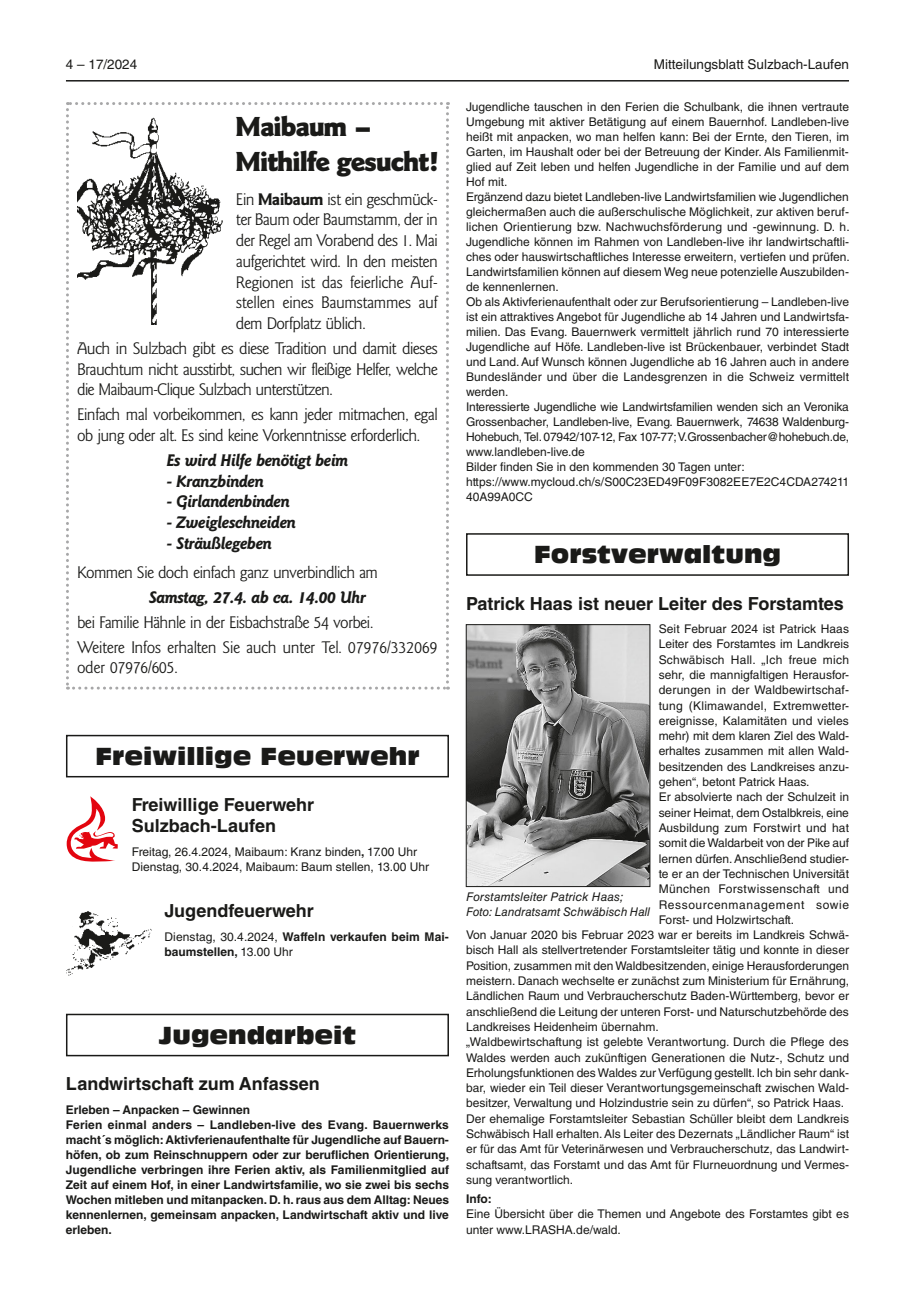
<style>
.page{position:relative;width:915px;height:1297px;background:#fff}
.page>*{position:absolute;margin:0;border:0;box-sizing:border-box;transform-origin:0 0}
.t1{font:27px/34.8px "Goi Ack";letter-spacing:-.005em;color:#1a1a18}
.t2{font:24px "Antique Olive Compact";color:#1a1a18}
.t3{font:700 18px/21px "Helvetica LT Std";color:#1a1a18}
.t4{font:16.5px/20.7px "Goi Boo Reg";color:#1a1a18;text-align:justify}
.t5{font:16.5px "Goi Bol Ita";color:#1a1a18}
.t6{font:13.5px "Helvetica LT Std";color:#1a1a18}
.t7{font:12px/15px "Helvetica LT Std";color:#1a1a18}
.t8{font:700 12px/15px "Helvetica LT Std";color:#1a1a18}
.t9{font:12px "Helvetica LT Std";letter-spacing:.02em;color:#1a1a18}
.t10{font:italic 12px/15px "Helvetica LT Std";letter-spacing:.01em;color:#1a1a18}
.t11{font:12px "Helvetica LT Std";letter-spacing:.03em;color:#1a1a18}
.t12{font:12px "Helvetica LT Std";letter-spacing:.055em;color:#1a1a18}
.s1{font-family:"Goi Bol"}
.s2{font-weight:700}
.s3{font-weight:400}
</style>
<div class="page">
<hr style="left:66px;top:80px;width:782px;height:2px;background:#1a1a18">
<svg style="left:66px;top:102px;width:383px;height:588px"></svg>
<div style="left:66px;top:735px;width:383px;height:42px;border:2px solid #1a1a18"></div>
<svg style="left:66px;top:796px;width:52px;height:66px"></svg>
<img style="left:66px;top:911px;width:86px;height:64px">
<div style="left:66px;top:1014px;width:383px;height:42px;border:2px solid #1a1a18"></div>
<div style="left:466px;top:533px;width:382px;height:43px;border:2px solid #1a1a18"></div>
<img style="left:468px;top:626px;width:180px;height:259px">
<div style="left:466px;top:624px;width:184px;height:263px;border:1px solid #1a1a18"></div>
<p class="t6" style="left:66px;top:57px;width:73px">4 – 17/2024</p>
<p class="t6" style="left:653px;top:57px;width:197px">Mitteilungsblatt Sulzbach-Laufen</p>
<h1 class="t1" style="left:236px;top:109px;width:203px">Maibaum –<br>Mithilfe gesucht!</h1>
<h3 class="t4" style="left:236px;top:188px;width:203px">Ein <span class="s1">Maibaum</span> ist ein geschmück&shy;ter Baum oder Baumstamm, der in der Regel am Vorabend des 1. Mai aufgerichtet wird. In den meisten Regionen ist das feierliche Auf&shy;stellen eines Baumstammes auf dem Dorfplatz üblich.</h3>
<h3 class="t4" style="left:77px;top:338px;width:361px">Auch in Sulzbach gibt es diese Tradition und damit dieses Brauchtum nicht ausstirbt, suchen wir fleißige Helfer, welche die Maibaum-Clique Sulzbach unterstützen.</h3>
<h3 class="t4" style="left:77px;top:404px;width:361px">Einfach mal vorbeikommen, es kann jeder mitmachen, egal ob jung oder alt. Es sind keine Vorkenntnisse erforderlich.</h3>
<h3 class="t5" style="left:167px;top:450px;width:182px">Es wird Hilfe benötigt beim</h3>
<h3 class="t5" style="left:167px;top:471px;width:98px">- Kranzbinden</h3>
<h3 class="t5" style="left:167px;top:492px;width:124px">- Girlandenbinden</h3>
<h3 class="t5" style="left:167px;top:512px;width:130px">- Zweigleschneiden</h3>
<h3 class="t5" style="left:167px;top:533px;width:106px">- Sträußlegeben</h3>
<h3 class="t4" style="left:77px;top:562px;width:302px">Kommen Sie doch einfach ganz unverbindlich am</h3>
<h3 class="t5" style="left:149px;top:587px;width:218px">Samstag, 27.4. ab ca. 14.00 Uhr</h3>
<h3 class="t4" style="left:77px;top:610px;width:361px;line-height:24.6px">bei Familie Hähnle in der Eisbachstraße 54 vorbei.<br>Weitere Infos erhalten Sie auch unter Tel. 07976/332069</h3>
<h3 class="t4" style="left:77px;top:657px;width:101px">oder 07976/605.</h3>
<h2 class="t2" style="left:95px;top:742px;width:326px">Freiwillige Feuerwehr</h2>
<h3 class="t3" style="left:132px;top:794px;width:184px">Freiwillige Feuerwehr<br>Sulzbach-Laufen</h3>
<p class="t7" style="left:132px;top:844px;width:299px">Freitag, 26.4.2024, Maibaum: Kranz binden<span class="s2">,</span> 17.00 Uhr<br>Dienstag, 30.4.2024, Maibaum: Baum stellen, 13.00 Uhr</p>
<h3 class="t3" style="left:164px;top:900px;width:151px">Jugendfeuerwehr</h3>
<p class="t8" style="left:164px;top:929px;width:286px"><span class="s3">Dienstag, 30.4.2024,</span> Waffeln verkaufen beim Mai&shy;baumstellen, <span class="s3">13.00 Uhr</span></p>
<h2 class="t2" style="left:159px;top:1020px;width:199px">Jugendarbeit</h2>
<h3 class="t3" style="left:66px;top:1073px;width:255px">Landwirtschaft zum Anfassen</h3>
<p class="t8" style="left:66px;top:1102px;width:385px">Erleben – Anpacken – Gewinnen<br>Ferien einmal anders – Landleben-live des Evang. Bauernwerks macht´s möglich: Aktivferienaufenthalte für Jugendliche auf Bauern&shy;höfen, ob zum Reinschnuppern oder zur beruflichen Orientierung, Jugendliche verbringen ihre Ferien aktiv, als Familienmitglied auf Zeit auf einem Hof, in einer Landwirtsfamilie, wo sie zwei bis sechs Wochen mitleben und mitanpacken. D. h. raus aus dem Alltag: Neues kennenlernen, gemeinsam anpacken, Landwirtschaft aktiv und live erleben.</p>
<p class="t7" style="left:466px;top:99px;width:385px">Jugendliche tauschen in den Ferien die Schulbank, die ihnen vertraute Umgebung mit aktiver Betätigung auf einem Bauernhof. Landleben-live heißt mit anpacken, wo man helfen kann: Bei der Ernte, den Tieren, im Garten, im Haushalt oder bei der Betreuung der Kinder. Als Familienmit&shy;glied auf Zeit leben und helfen Jugendliche in der Familie und auf dem Hof mit.<br>Ergänzend dazu bietet Landleben-live Landwirtsfamilien wie Jugendlichen gleichermaßen auch die außerschulische Möglichkeit, zur aktiven beruf&shy;lichen Orientierung bzw. Nachwuchsförderung und -gewinnung. D. h.<br>Jugendliche können im Rahmen von Landleben-live ihr landwirtschaftli&shy;ches oder hauswirtschaftliches Interesse erweitern, vertiefen und prüfen.<br>Landwirtsfamilien können auf diesem Weg neue potenzielle Auszubilden&shy;de kennenlernen.<br>Ob als Aktivferienaufenthalt oder zur Berufsorientierung – Landleben-live ist ein attraktives Angebot für Jugendliche ab 14 Jahren und Landwirtsfa&shy;milien. Das Evang. Bauernwerk vermittelt jährlich rund 70 interessierte Jugendliche auf Höfe. Landleben-live ist Brückenbauer, verbindet Stadt und Land. Auf Wunsch können Jugendliche ab 16 Jahren auch in andere Bundesländer und über die Landesgrenzen in die Schweiz vermittelt werden.<br>Interessierte Jugendliche wie Landwirtsfamilien wenden sich an Veronika Grossenbacher, Landleben-live, Evang. Bauernwerk, 74638 Waldenburg-Hohebuch, Tel. 07942/107-12, Fax 107-77; V.Grossenbacher@hohebuch.de, www.landleben-live.de<br>Bilder finden Sie in den kommenden 30 Tagen unter: https://www.mycloud.ch/s/S00C23ED49F09F3082EE7E2C4CDA274211<br>40A99A0CC</p>
<h2 class="t2" style="left:534px;top:540px;width:248px">Forstverwaltung</h2>
<h3 class="t3" style="left:466px;top:592px;width:379px">Patrick Haas ist neuer Leiter des Forstamtes</h3>
<p class="t7" style="left:658px;top:621px;width:192px">Seit Februar 2024 ist Patrick Haas</p>
<p class="t7" style="left:658px;top:637px;width:192px">Leiter des Forstamtes im Landkreis</p>
<p class="t9" style="left:658px;top:652px;width:192px">Schwäbisch Hall. „Ich freue mich</p>
<p class="t7" style="left:658px;top:667px;width:192px">sehr, die mannigfaltigen Herausfor-</p>
<p class="t7" style="left:658px;top:682px;width:192px">derungen in der Waldbewirtschaf-</p>
<p class="t9" style="left:658px;top:698px;width:192px">tung (Klimawandel, Extremwetter-</p>
<p class="t7" style="left:658px;top:713px;width:192px">ereignisse, Kalamitäten und vieles</p>
<p class="t7" style="left:658px;top:728px;width:192px">mehr) mit dem klaren Ziel des Wald-</p>
<p class="t7" style="left:658px;top:744px;width:192px">erhaltes zusammen mit allen Wald-</p>
<p class="t7" style="left:658px;top:759px;width:192px">besitzenden des Landkreises anzu-</p>
<p class="t7" style="left:658px;top:774px;width:152px">gehen“, betont Patrick Haas.</p>
<p class="t7" style="left:658px;top:790px;width:192px">Er absolvierte nach der Schulzeit in</p>
<p class="t7" style="left:658px;top:805px;width:192px">seiner Heimat, dem Ostalbkreis, eine</p>
<p class="t7" style="left:658px;top:820px;width:192px">Ausbildung zum Forstwirt und hat</p>
<p class="t7" style="left:658px;top:835px;width:192px">somit die Waldarbeit von der Pike auf</p>
<p class="t7" style="left:658px;top:851px;width:192px">lernen dürfen. Anschließend studier-</p>
<p class="t7" style="left:658px;top:866px;width:192px">te er an der Technischen Universität</p>
<p class="t11" style="left:658px;top:882px;width:192px">München Forstwissenschaft und</p>
<p class="t12" style="left:658px;top:897px;width:192px">Ressourcenmanagement sowie</p>
<p class="t7" style="left:658px;top:912px;width:137px">Forst- und Holzwirtschaft.</p>
<p class="t7" style="left:466px;top:927px;width:384px">Von Januar 2020 bis Februar 2023 war er bereits im Landkreis Schwä-</p>
<p class="t7" style="left:466px;top:943px;width:384px">bisch Hall als stellvertretender Forstamtsleiter tätig und konnte in dieser</p>
<p class="t7" style="left:466px;top:958px;width:384px">Position, zusammen mit den Waldbesitzenden, einige Herausforderungen</p>
<p class="t7" style="left:466px;top:973px;width:384px">meistern. Danach wechselte er zunächst zum Ministerium für Ernährung,</p>
<p class="t7" style="left:466px;top:988px;width:384px">Ländlichen Raum und Verbraucherschutz Baden-Württemberg, bevor er</p>
<p class="t7" style="left:466px;top:1004px;width:384px">anschließend die Leitung der unteren Forst- und Naturschutzbehörde des</p>
<p class="t7" style="left:466px;top:1019px;width:194px">Landkreises Heidenheim übernahm.</p>
<p class="t7" style="left:466px;top:1034px;width:384px">„Waldbewirtschaftung ist gelebte Verantwortung. Durch die Pflege des</p>
<p class="t7" style="left:466px;top:1050px;width:384px">Waldes werden auch zukünftigen Generationen die Nutz-, Schutz und</p>
<p class="t7" style="left:466px;top:1065px;width:384px">Erholungsfunktionen des Waldes zur Verfügung gestellt. Ich bin sehr dank-</p>
<p class="t7" style="left:466px;top:1080px;width:384px">bar, wieder ein Teil dieser Verantwortungsgemeinschaft zwischen Wald-</p>
<p class="t7" style="left:466px;top:1096px;width:379px">besitzer, Verwaltung und Holzindustrie sein zu dürfen“, so Patrick Haas.</p>
<p class="t7" style="left:466px;top:1111px;width:384px">Der ehemalige Forstamtsleiter Sebastian Schüller bleibt dem Landkreis</p>
<p class="t7" style="left:466px;top:1126px;width:384px">Schwäbisch Hall erhalten. Als Leiter des Dezernats „Ländlicher Raum“ ist</p>
<p class="t7" style="left:466px;top:1141px;width:384px">er für das Amt für Veterinärwesen und Verbraucherschutz, das Landwirt-</p>
<p class="t7" style="left:466px;top:1157px;width:384px">schaftsamt, das Forstamt und das Amt für Flurneuordnung und Vermes-</p>
<p class="t7" style="left:466px;top:1172px;width:109px">sung verantwortlich.</p>
<p class="t8" style="left:466px;top:1191px;width:27px">Info:</p>
<p class="t7" style="left:466px;top:1206px;width:384px">Eine Übersicht über die Themen und Angebote des Forstamtes gibt es unter www.LRASHA.de/wald.</p>
<p class="t10" style="left:466px;top:889px;width:185px">Forstamtsleiter Patrick Haas;<br>Foto: Landratsamt Schwäbisch Hall</p>
</div>
